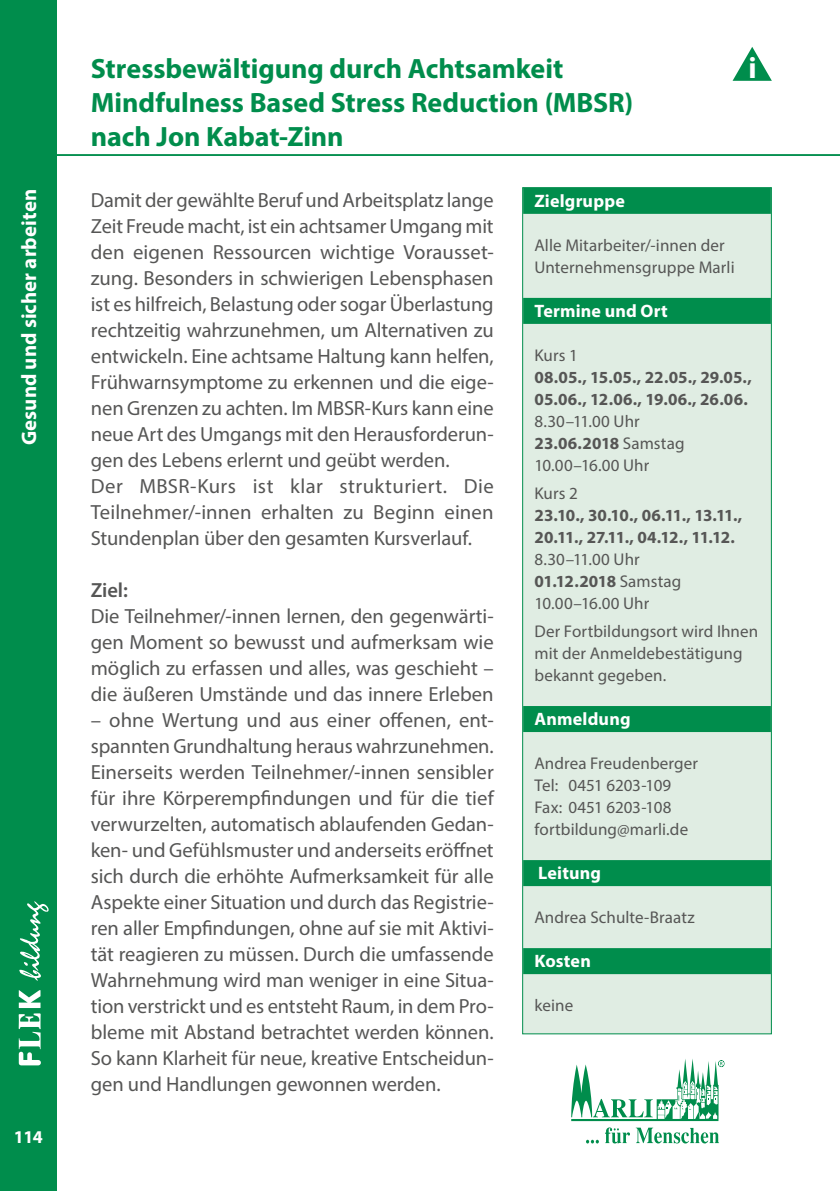
<style>
.page{position:relative;width:840px;height:1191px;background:#fff}
.page>*{position:absolute;margin:0;border:0;box-sizing:border-box;transform-origin:0 0}
.t1{font:700 30px "Myriad Pro";color:#fff}
.t2{font:700 28px/34px "Myriad Pro";color:#008d4c}
.t3{font:700 21px "Myriad Pro";letter-spacing:.005em;color:#fff}
.t4{font:20.4px/26px "Myriad Pro";letter-spacing:-.005em;color:#565655;text-align:justify}
.t5{font:600 20.4px "Myriad Pro";color:#565655}
.t6{font:700 18px "Myriad Pro";letter-spacing:.01em;color:#fff}
.t7{font:17px/22px "Myriad Pro";letter-spacing:.005em;color:#565655}
.t8{font:700 17px/22px "Myriad Pro";color:#565655}
.t9{font:700 17px/22px "Myriad Pro";letter-spacing:-.04em;color:#565655}
.s1{font-weight:700}
</style>
<div class="page">
<div style="left:0;top:0;width:57px;height:1191px;background:#008d4c"></div>
<svg style="left:19px;top:901px;width:30px;height:79px"></svg>
<hr style="left:0;top:154px;width:839px;height:2px;background:#008d4c">
<div style="left:522px;top:188px;width:249px;height:845px;background:#e0ede3"></div>
<div style="left:523px;top:188px;width:247px;height:26px;background:#008d4c"></div>
<div style="left:523px;top:298px;width:247px;height:26px;background:#008d4c"></div>
<div style="left:523px;top:706px;width:247px;height:26px;background:#008d4c"></div>
<div style="left:523px;top:860px;width:247px;height:26px;background:#008d4c"></div>
<div style="left:523px;top:948px;width:247px;height:26px;background:#008d4c"></div>
<div style="left:522px;top:187px;width:249px;height:847px;border:1px solid #008d4c"></div>
<svg style="left:732px;top:47px;width:39px;height:34px"></svg>
<svg style="left:586px;top:1139px;width:12px;height:4px"></svg>
<svg style="left:605px;top:1127px;width:113px;height:16px"></svg>
<svg style="left:571px;top:1059px;width:153px;height:62px"></svg>
<p class="t3" style="left:15px;top:445px;width:258px;rotate:-90deg">Gesund und sicher arbeiten</p>
<p class="t6" style="left:14px;top:1125px;width:31px">114</p>
<h2 class="t2" style="left:91px;top:50px;width:543px">Stressbewältigung durch Achtsamkeit<br>Mindfulness Based Stress Reduction (MBSR) nach Jon Kabat-Zinn</h2>
<h1 class="t1" style="left:748px;top:48px;width:10px">i</h1>
<p class="t4" style="left:91px;top:187px;width:404px;text-align:left">Damit der gewählte Beruf und Arbeitsplatz lange Zeit Freude macht, ist ein achtsamer Umgang mit den eigenen Ressourcen wichtige Vorausset&shy;zung. Besonders in schwierigen Lebensphasen ist es hilfreich, Belastung oder sogar Überlastung rechtzeitig wahrzunehmen, um Alternativen zu entwickeln. Eine achtsame Haltung kann helfen, Frühwarnsymptome zu erkennen und die eige&shy;nen Grenzen zu achten. Im MBSR-Kurs kann eine neue Art des Umgangs mit den Herausforderun&shy;gen des Lebens erlernt und geübt werden.<br>Der MBSR-Kurs ist klar strukturiert. Die Teilnehmer/-innen erhalten zu Beginn einen Stundenplan über den gesamten Kursverlauf.</p>
<p class="t5" style="left:91px;top:577px;width:39px">Ziel:</p>
<p class="t4" style="left:91px;top:603px;width:404px">Die Teilnehmer/-innen lernen, den gegenwärti&shy;gen Moment so bewusst und aufmerksam wie möglich zu erfassen und alles, was geschieht – die äußeren Umstände und das innere Erleben</p>
<p class="t4" style="left:91px;top:707px;width:404px">– ohne Wertung und aus einer offenen, ent&shy;spannten Grundhaltung heraus wahrzunehmen.<br>Einerseits werden Teilnehmer/-innen sensibler für ihre Körperempfindungen und für die tief verwurzelten, automatisch ablaufenden Gedan&shy;ken- und Gefühlsmuster und anderseits eröffnet sich durch die erhöhte Aufmerksamkeit für alle Aspekte einer Situation und durch das Registrie&shy;ren aller Empfindungen, ohne auf sie mit Aktivi&shy;tät reagieren zu müssen. Durch die umfassende Wahrnehmung wird man weniger in eine Situa&shy;tion verstrickt und es entsteht Raum, in dem Pro&shy;bleme mit Abstand betrachtet werden können.<br>So kann Klarheit für neue, kreative Entscheidun&shy;gen und Handlungen gewonnen werden.</p>
<p class="t6" style="left:534px;top:189px;width:92px">Zielgruppe</p>
<p class="t7" style="left:534px;top:234px;width:201px">Alle Mitarbeiter/-innen der<br>Unternehmensgruppe Marli</p>
<p class="t6" style="left:534px;top:299px;width:135px">Termine und Ort</p>
<p class="t7" style="left:534px;top:344px;width:45px">Kurs 1</p>
<p class="t8" style="left:534px;top:366px;width:219px">08.05., 15.05., 22.05., 29.05.,<br>05.06., 12.06., 19.06., 26.06.</p>
<p class="t7" style="left:534px;top:410px;width:151px">8.30–11.00 Uhr<br><span class="s1">23.06.2018</span> Samstag<br>10.00–16.00 Uhr</p>
<p class="t7" style="left:534px;top:482px;width:45px">Kurs 2</p>
<p class="t9" style="left:534px;top:504px;width:209px">23.10., 30.10., 06.11., 13.11.,<br>20.11., 27.11., 04.12., 11.12.</p>
<p class="t7" style="left:534px;top:548px;width:148px">8.30–11.00 Uhr<br><span class="s1">01.12.2018</span> Samstag<br>10.00–16.00 Uhr</p>
<p class="t7" style="left:534px;top:620px;width:225px">Der Fortbildungsort wird Ihnen mit der Anmeldebestätigung bekannt gegeben.</p>
<p class="t6" style="left:534px;top:707px;width:97px">Anmeldung</p>
<p class="t7" style="left:534px;top:752px;width:165px">Andrea Freudenberger<br>Tel: 0451 6203-109<br>Fax: 0451 6203-108 fortbildung@marli.de</p>
<p class="t6" style="left:538px;top:861px;width:64px">Leitung</p>
<p class="t7" style="left:534px;top:906px;width:162px">Andrea Schulte-Braatz</p>
<p class="t6" style="left:534px;top:949px;width:58px">Kosten</p>
<p class="t7" style="left:534px;top:994px;width:40px">keine</p>
</div>
